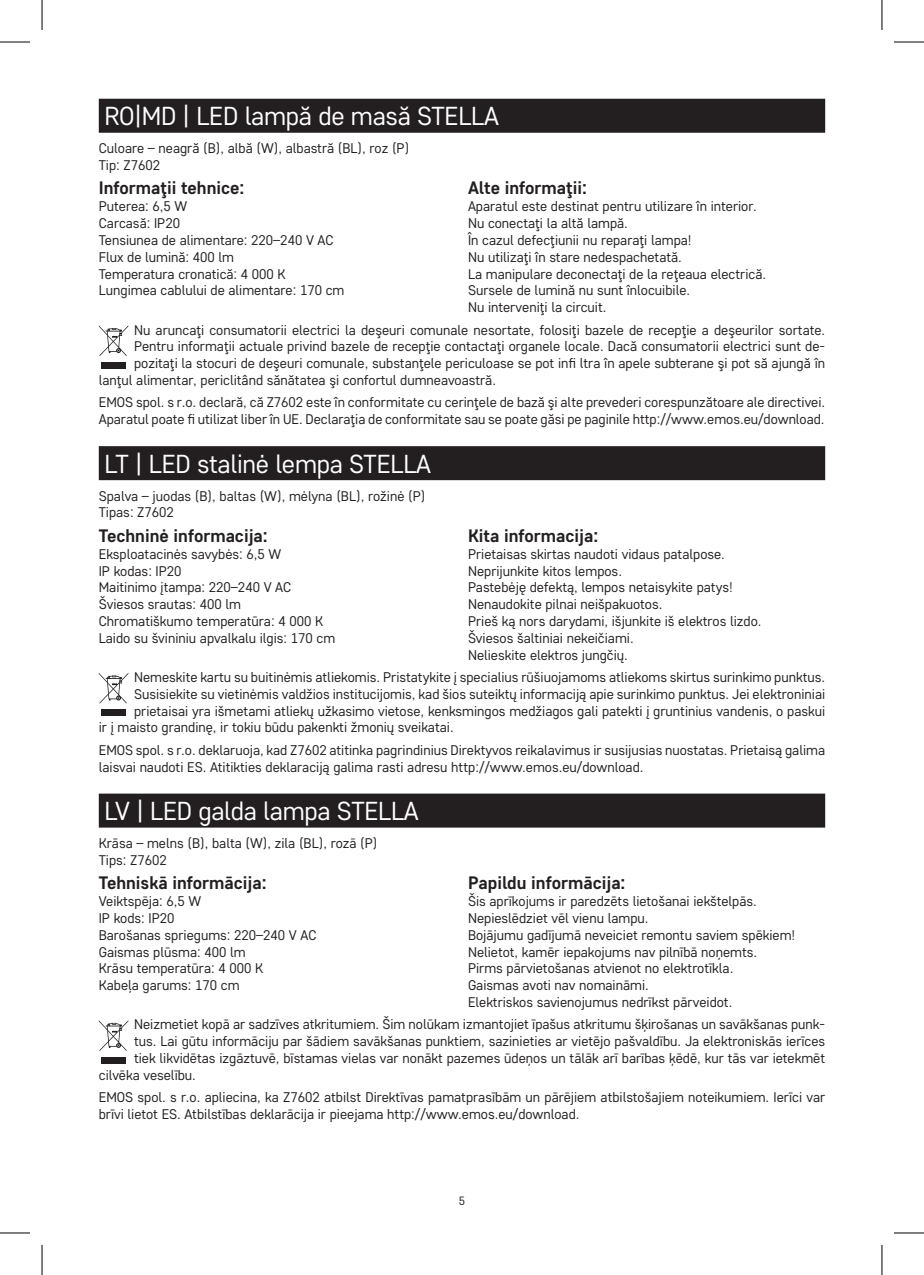
<style>
.page{position:relative;width:924px;height:1275px;background:#fff}
.page>*{position:absolute;margin:0;border:0;box-sizing:border-box;transform-origin:0 0}
.t1{font:26px "Core Sans D35";letter-spacing:-.01em;color:#fff}
.t2{font:700 18px "Core Sans D55";color:#231f20}
.t3{font:14px/16.8px "Core Sans D35";color:#231f20}
.t4{font:12px "Core Sans D35";color:#231f20}
</style>
<div class="page">
<div style="left:99px;top:99px;width:725px;height:34px;background:#231f20"></div>
<div style="left:99px;top:446px;width:725px;height:34px;background:#231f20"></div>
<svg style="left:99px;top:325px;width:29px;height:31px"></svg>
<div style="left:101px;top:362px;width:25px;height:6px;background:#231f20"></div>
<div style="left:99px;top:793px;width:725px;height:34px;background:#231f20"></div>
<svg style="left:99px;top:673px;width:29px;height:30px"></svg>
<div style="left:101px;top:709px;width:25px;height:6px;background:#231f20"></div>
<svg style="left:99px;top:1020px;width:29px;height:31px"></svg>
<div style="left:101px;top:1057px;width:25px;height:6px;background:#231f20"></div>
<hr style="left:0;top:42px;width:30px;height:1px;background:#000">
<hr style="left:893px;top:42px;width:30px;height:1px;background:#000">
<hr style="left:0;top:1232px;width:30px;height:1px;background:#000">
<hr style="left:893px;top:1232px;width:30px;height:1px;background:#000">
<hr style="left:42px;top:0;width:1px;height:30px;background:#000">
<hr style="left:42px;top:1245px;width:1px;height:30px;background:#000">
<hr style="left:881px;top:0;width:1px;height:30px;background:#000">
<hr style="left:881px;top:1245px;width:1px;height:30px;background:#000">
<h1 class="t1" style="left:104px;top:99px;width:396px">RO|MD | LED lampă de masă STELLA</h1>
<p class="t3" style="left:99px;top:139px;width:312px">Culoare – neagră (B), albă (W), albastră (BL), roz (P)<br>Tip: Z7602</p>
<p class="t2" style="left:99px;top:176px;width:147px">Informaţii tehnice:</p>
<p class="t3" style="left:99px;top:197px;width:247px">Puterea: 6,5 W<br>Carcasă: IP20<br>Tensiunea de alimentare: 220–240 V AC<br>Flux de lumină: 400 lm<br>Temperatura cronatică: 4 000 K<br>Lungimea cablului de alimentare: 170 cm</p>
<p class="t2" style="left:468px;top:176px;width:120px">Alte informaţii:</p>
<p class="t3" style="left:468px;top:197px;width:299px">Aparatul este destinat pentru utilizare în interior.<br>Nu conectaţi la altă lampă.<br>În cazul defecţiunii nu reparaţi lampa!<br>Nu utilizaţi în stare nedespachetată.<br>La manipulare deconectaţi de la reţeaua electrică.<br>Sursele de lumină nu sunt înlocuibile.<br>Nu interveniţi la circuit.</p>
<p class="t3" style="left:134px;top:321px;width:692px">Nu aruncaţi consumatorii electrici la deşeuri comunale nesortate, folosiţi bazele de recepţie a deşeurilor sortate.</p>
<p class="t3" style="left:134px;top:338px;width:692px">Pentru informaţii actuale privind bazele de recepţie contactaţi organele locale. Dacă consumatorii electrici sunt de-</p>
<p class="t3" style="left:134px;top:354px;width:692px">pozitaţi la stocuri de deşeuri comunale, substanţele periculoase se pot infi ltra în apele subterane şi pot să ajungă în</p>
<p class="t3" style="left:99px;top:371px;width:398px">lanţul alimentar, periclitând sănătatea şi confortul dumneavoastră.</p>
<p class="t3" style="left:99px;top:394px;width:727px">EMOS spol. s r.o. declară, că Z7602 este în conformitate cu cerinţele de bază şi alte prevederi corespunzătoare ale directivei.<br>Aparatul poate fi utilizat liber în UE. Declaraţia de conformitate sau se poate găsi pe paginile http://www.emos.eu/download.</p>
<h1 class="t1" style="left:104px;top:446px;width:328px">LT | LED stalinė lempa STELLA</h1>
<p class="t3" style="left:99px;top:487px;width:328px">Spalva – juodas (B), baltas (W), mėlyna (BL), rožinė (P)<br>Tipas: Z7602</p>
<p class="t2" style="left:99px;top:524px;width:170px">Techninė informacija:</p>
<p class="t3" style="left:99px;top:545px;width:238px">Eksploatacinės savybės: 6,5 W<br>IP kodas: IP20<br>Maitinimo įtampa: 220–240 V AC<br>Šviesos srautas: 400 lm<br>Chromatiškumo temperatūra: 4 000 K<br>Laido su švininiu apvalkalu ilgis: 170 cm</p>
<p class="t2" style="left:468px;top:524px;width:132px">Kita informacija:</p>
<p class="t3" style="left:468px;top:545px;width:295px">Prietaisas skirtas naudoti vidaus patalpose.<br>Neprijunkite kitos lempos.<br>Pastebėję defektą, lempos netaisykite patys!<br>Nenaudokite pilnai neišpakuotos.<br>Prieš ką nors darydami, išjunkite iš elektros lizdo.<br>Šviesos šaltiniai nekeičiami.<br>Nelieskite elektros jungčių.</p>
<p class="t3" style="left:134px;top:668px;width:692px">Nemeskite kartu su buitinėmis atliekomis. Pristatykite į specialius rūšiuojamoms atliekoms skirtus surinkimo punktus.</p>
<p class="t3" style="left:134px;top:685px;width:692px">Susisiekite su vietinėmis valdžios institucijomis, kad šios suteiktų informaciją apie surinkimo punktus. Jei elektroniniai</p>
<p class="t3" style="left:134px;top:702px;width:692px">prietaisai yra išmetami atliekų užkasimo vietose, kenksmingos medžiagos gali patekti į gruntinius vandenis, o paskui</p>
<p class="t3" style="left:99px;top:718px;width:356px">ir į maisto grandinę, ir tokiu būdu pakenkti žmonių sveikatai.</p>
<p class="t3" style="left:99px;top:741px;width:727px">EMOS spol. s r.o. deklaruoja, kad Z7602 atitinka pagrindinius Direktyvos reikalavimus ir susijusias nuostatas. Prietaisą galima laisvai naudoti ES. Atitikties deklaraciją galima rasti adresu http://www.emos.eu/download.</p>
<h1 class="t1" style="left:104px;top:794px;width:316px">LV | LED galda lampa STELLA</h1>
<p class="t3" style="left:99px;top:834px;width:280px">Krāsa – melns (B), balta (W), zila (BL), rozā (P)<br>Tips: Z7602</p>
<p class="t2" style="left:99px;top:871px;width:169px">Tehniskā informācija:</p>
<p class="t3" style="left:99px;top:892px;width:219px">Veiktspēja: 6,5 W<br>IP kods: IP20<br>Barošanas spriegums: 220–240 V AC<br>Gaismas plūsma: 400 lm<br>Krāsu temperatūra: 4 000 K<br>Kabeļa garums: 170 cm</p>
<p class="t2" style="left:468px;top:871px;width:159px">Papildu informācija:</p>
<p class="t3" style="left:468px;top:892px;width:328px">Šis aprīkojums ir paredzēts lietošanai iekštelpās.<br>Nepieslēdziet vēl vienu lampu.<br>Bojājumu gadījumā neveiciet remontu saviem spēkiem!<br>Nelietot, kamēr iepakojums nav pilnībā noņemts.<br>Pirms pārvietošanas atvienot no elektrotīkla.<br>Gaismas avoti nav nomaināmi.<br>Elektriskos savienojumus nedrīkst pārveidot.</p>
<p class="t3" style="left:134px;top:1015px;width:692px">Neizmetiet kopā ar sadzīves atkritumiem. Šim nolūkam izmantojiet īpašus atkritumu šķirošanas un savākšanas punk-</p>
<p class="t3" style="left:134px;top:1032px;width:692px">tus. Lai gūtu informāciju par šādiem savākšanas punktiem, sazinieties ar vietējo pašvaldību. Ja elektroniskās ierīces</p>
<p class="t3" style="left:134px;top:1049px;width:692px">tiek likvidētas izgāztuvē, bīstamas vielas var nonākt pazemes ūdeņos un tālāk arī barības ķēdē, kur tās var ietekmēt</p>
<p class="t3" style="left:99px;top:1066px;width:99px">cilvēka veselību.</p>
<p class="t3" style="left:99px;top:1088px;width:727px">EMOS spol. s r.o. apliecina, ka Z7602 atbilst Direktīvas pamatprasībām un pārējiem atbilstošajiem noteikumiem. Ierīci var brīvi lietot ES. Atbilstības deklarācija ir pieejama http://www.emos.eu/download.</p>
<p class="t4" style="left:458px;top:1192px;width:8px">5</p>
</div>
